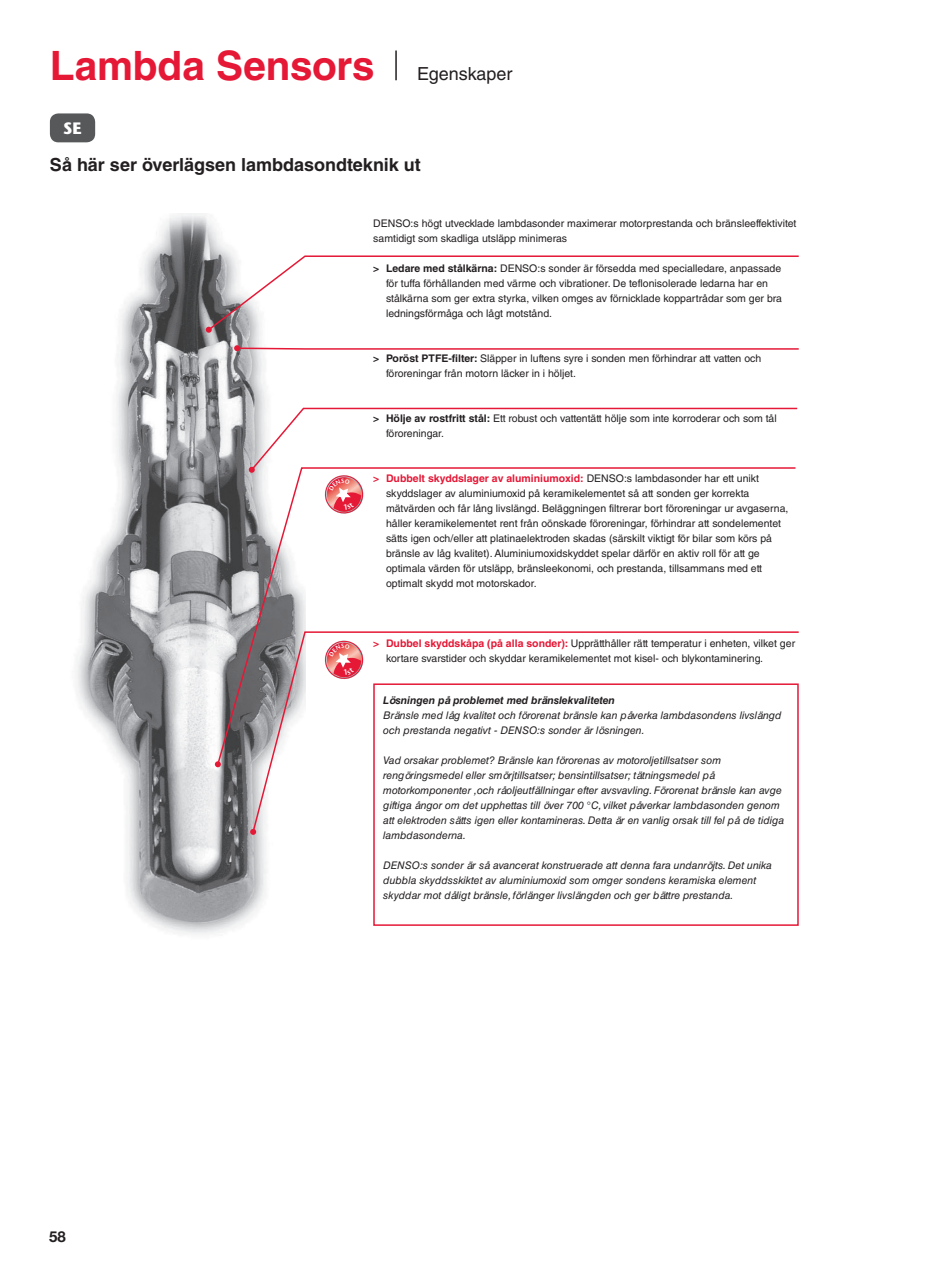
<style>
.page{position:relative;width:935px;height:1263px;background:#fff}
.page>*{position:absolute;margin:0;border:0;box-sizing:border-box;transform-origin:0 0}
.t1{font:700 40.5px "Helvetica LT Std";letter-spacing:-.005em;color:#e51836}
.t2{font:700 18px "Helvetica LT Std";color:#231f20}
.t3{font:18px "Helvetica LT Std";letter-spacing:-.005em;color:#231f20}
.t4{font:700 16.5px "Stone Sans Std";color:#fff}
.t5{font:700 15px "Helvetica Neue LT Pro";color:#231f20}
.t6{font:10.5px/15px "Helvetica LT Std";color:#231f20}
.t7{font:italic 10.5px/15px "Helvetica LT Std";color:#231f20}
.t8{font:italic 700 10.5px "Helvetica LT Std";color:#231f20}
.s1{font-weight:700}
.s2{font-weight:700;color:#e51836}
</style>
<div class="page">
<div style="left:50px;top:113px;width:45px;height:29px;background:#57585a;border-radius:9px"></div>
<img style="left:75px;top:213px;width:192px;height:721px">
<hr style="left:395px;top:50px;width:2px;height:30px;background:#231f20">
<svg style="left:206px;top:255px;width:593px;height:78px"></svg>
<svg style="left:234px;top:345px;width:565px;height:6px"></svg>
<svg style="left:216px;top:466px;width:90px;height:300px;background:#979396"></svg>
<svg style="left:215px;top:761px;width:6px;height:6px"></svg>
<svg style="left:251px;top:631px;width:548px;height:203px"></svg>
<svg style="left:250px;top:829px;width:6px;height:6px"></svg>
<svg style="left:322px;top:640px;width:41px;height:41px"></svg>
<svg style="left:249px;top:407px;width:549px;height:109px"></svg>
<h1 class="t1" style="left:50px;top:41px;width:326px">Lambda Sensors</h1>
<h3 class="t4" style="left:63px;top:118px;width:20px">SE</h3>
<h2 class="t3" style="left:417px;top:63px;width:97px">Egenskaper</h2>
<h2 class="t2" style="left:50px;top:153px;width:372px">Så här ser överlägsen lambdasondteknik ut</h2>
<p class="t6" style="left:373px;top:216px;width:424px">DENSO:s högt utvecklade lambdasonder maximerar motorprestanda och bränsleeffektivitet samtidigt som skadliga utsläpp minimeras</p>
<p class="t6" style="left:386px;top:261px;width:397px;text-indent:-13px"><span class="s1">&gt; Ledare med stålkärna:</span> DENSO:s sonder är försedda med specialledare, anpassade för tuffa förhållanden med värme och vibrationer. De teflonisolerade ledarna har en stålkärna som ger extra styrka, vilken omges av förnicklade koppartrådar som ger bra ledningsförmåga och lågt motstånd.</p>
<p class="t6" style="left:386px;top:351px;width:377px;text-indent:-13px"><span class="s1">&gt; Poröst PTFE-filter:</span> Släpper in luftens syre i sonden men förhindrar att vatten och föroreningar från motorn läcker in i höljet.</p>
<p class="t6" style="left:386px;top:411px;width:392px;text-indent:-13px"><span class="s1">&gt; Hölje av rostfritt stål:</span> Ett robust och vattentätt hölje som inte korroderar och som tål föroreningar.</p>
<p class="t6" style="left:386px;top:471px;width:404px;text-indent:-13px"><span class="s2">&gt; Dubbelt skyddslager av aluminiumoxid:</span> DENSO:s lambdasonder har ett unikt skyddslager av aluminiumoxid på keramikelementet så att sonden ger korrekta mätvärden och får lång livslängd. Beläggningen filtrerar bort föroreningar ur avgaserna, håller keramikelementet rent från oönskade föroreningar, förhindrar att sondelementet sätts igen och/eller att platinaelektroden skadas (särskilt viktigt för bilar som körs på bränsle av låg kvalitet). Aluminiumoxidskyddet spelar därför en aktiv roll för att ge optimala värden för utsläpp, bränsleekonomi, och prestanda, tillsammans med ett optimalt skydd mot motorskador.</p>
<h3 class="t5" style="left:49px;top:1231px;width:18px">58</h3>
<p class="t6" style="left:386px;top:636px;width:410px;text-indent:-13px"><span class="s2">&gt; Dubbel skyddskåpa (på alla sonder):</span> Upprätthåller rätt temperatur i enheten, vilket ger kortare svarstider och skyddar keramikelementet mot kisel- och blykontaminering.</p>
<p class="t8" style="left:383px;top:694px;width:233px">Lösningen på problemet med bränslekvaliteten</p>
<p class="t7" style="left:383px;top:708px;width:400px">Bränsle med låg kvalitet och förorenat bränsle kan påverka lambdasondens livslängd och prestanda negativt - DENSO:s sonder är lösningen.</p>
<p class="t7" style="left:383px;top:753px;width:402px">Vad orsakar problemet? Bränsle kan förorenas av motoroljetillsatser som rengöringsmedel eller smörjtillsatser; bensintillsatser; tätningsmedel på motorkomponenter ,och råoljeutfällningar efter avsvavling. Förorenat bränsle kan avge giftiga ångor om det upphettas till över 700 °C, vilket påverkar lambdasonden genom att elektroden sätts igen eller kontamineras. Detta är en vanlig orsak till fel på de tidiga lambdasonderna.</p>
<p class="t7" style="left:383px;top:858px;width:390px">DENSO:s sonder är så avancerat konstruerade att denna fara undanröjts. Det unika dubbla skyddsskiktet av aluminiumoxid som omger sondens keramiska element skyddar mot dåligt bränsle, förlänger livslängden och ger bättre prestanda.</p>
</div>
